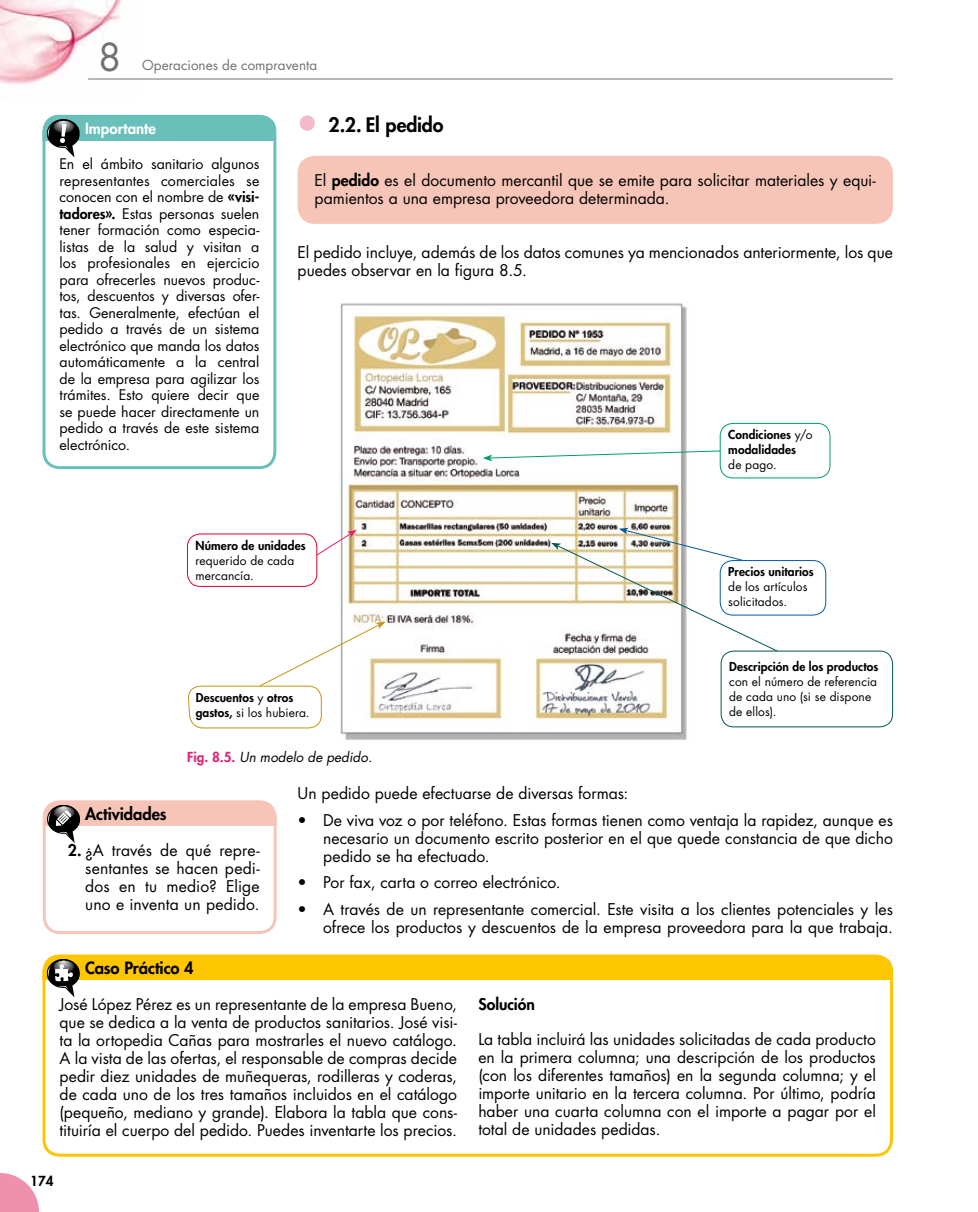
<style>
.page{position:relative;width:978px;height:1212px;background:#fff}
.page>*{position:absolute;margin:0;border:0;box-sizing:border-box;transform-origin:0 0}
.t1{font:37.5px "Futura Std";color:#707172}
.t2{font:800 19.5px "Futura Std";letter-spacing:-.005em;color:#000}
.t3{font:800 16.5px "Futura Std";letter-spacing:-.005em;color:#000}
.t4{font:15.75px/18px "Futura Std";color:#000;text-align:justify}
.t5{font:800 15.75px "Futura Std";color:#000}
.t6{font:800 15px "Futura Std";color:#fff}
.t7{font:14.25px/16.5px "Futura Std";color:#000;text-align:justify}
.t8{font:italic 13.5px "Futura Std";color:#000}
.t9{font:13.5px "Futura Std";color:#707172}
.t10{font:800 13.5px "Futura Std";color:#000}
.t11{font:800 12px/15px "Futura Std";letter-spacing:.005em;color:#000}
.t12{font:12px/15px "Futura Std";letter-spacing:.01em;color:#000}
.s1{font-weight:800}
.s2{font-weight:400}
.s3{font-weight:800;font-style:normal;color:#e42075}
</style>
<div class="page">
<img style="left:0;top:0;width:138px;height:85px">
<hr style="left:88px;top:79px;width:805px;height:1px;background:#707172">
<svg style="left:0;top:1173px;width:39px;height:39px"></svg>
<div style="left:298px;top:156px;width:595px;height:68px;background:#f7c5b7;border-radius:17px"></div>
<img style="left:340px;top:303px;width:347px;height:437px">
<div style="left:300px;top:115px;width:15px;height:16px;background:#f5baca;border-radius:50%"></div>
<svg style="left:308px;top:530px;width:49px;height:31px"></svg>
<svg style="left:483px;top:450px;width:237px;height:11px"></svg>
<svg style="left:551px;top:528px;width:240px;height:130px"></svg>
<div style="left:721px;top:651px;width:172px;height:76px;background:#fff;border-radius:13px"></div>
<div style="left:721px;top:651px;width:172px;height:76px;border:1px solid #005652;border-radius:13px"></div>
<div style="left:720px;top:560px;width:106px;height:55px;background:#fff;border-radius:13px"></div>
<div style="left:720px;top:560px;width:106px;height:55px;border:1px solid #005ba6;border-radius:13px"></div>
<div style="left:187px;top:534px;width:130px;height:52px;background:#fff;border-radius:13px"></div>
<div style="left:187px;top:534px;width:130px;height:53px;border:1px solid #df0030;border-radius:13px"></div>
<div style="left:720px;top:423px;width:110px;height:55px;border:1px solid #009d6c;border-radius:13px"></div>
<svg style="left:188px;top:622px;width:197px;height:107px"></svg>
<div style="left:43px;top:115px;width:233px;height:25px;background:#69c0bb"></div>
<svg style="left:47px;top:119px;width:33px;height:38px"></svg>
<div style="left:43px;top:115px;width:233px;height:354px;border:3px solid #69c0bb;border-radius:16px"></div>
<div style="left:43px;top:800px;width:234px;height:26px;background:#f7c5b7"></div>
<svg style="left:47px;top:805px;width:33px;height:38px"></svg>
<div style="left:43px;top:800px;width:234px;height:134px;border:3px solid #f7c5b7;border-radius:16px"></div>
<div style="left:43px;top:955px;width:850px;height:25px;background:#fdc600"></div>
<svg style="left:47px;top:959px;width:33px;height:38px"></svg>
<div style="left:43px;top:955px;width:850px;height:202px;border:3px solid #fdc600;border-radius:16px"></div>
<h1 class="t1" style="left:98px;top:33px;width:25px">8</h1>
<p class="t9" style="left:142px;top:56px;width:176px">Operaciones de compraventa</p>
<p class="t6" style="left:85px;top:119px;width:72px">Importante</p>
<p class="t7" style="left:60px;top:156px;width:201px">En el ámbito sanitario algunos representantes comerciales se conocen con el nombre de <span class="s1">«visi&shy;tadores».</span> Estas personas suelen tener formación como especia&shy;listas de la salud y visitan a los profesionales en ejercicio para ofrecerles nuevos produc&shy;tos, descuentos y diversas ofer&shy;tas. Generalmente, efectúan el pedido a través de un sistema electrónico que manda los datos automáticamente a la central de la empresa para agilizar los trámites. Esto quiere decir que se puede hacer directamente un pedido a través de este sistema electrónico.</p>
<p class="t2" style="left:328px;top:112px;width:117px">2.2. El pedido</p>
<p class="t4" style="left:315px;top:171px;width:563px">El <span class="s1">pedido</span> es el documento mercantil que se emite para solicitar materiales y equi&shy;pamientos a una empresa proveedora determinada.</p>
<p class="t4" style="left:298px;top:243px;width:597px">El pedido incluye, además de los datos comunes ya mencionados anteriormente, los que puedes observar en la figura 8.5.</p>
<p class="t11" style="left:728px;top:427px;width:86px">Condiciones <span class="s2">y/o </span>modalidades</p>
<p class="t12" style="left:728px;top:457px;width:50px">de pago.</p>
<p class="t11" style="left:196px;top:538px;width:112px">Número de unidades</p>
<p class="t12" style="left:196px;top:553px;width:100px">requerido de cada mercancía.</p>
<p class="t11" style="left:196px;top:690px;width:115px">Descuentos <span class="s2">y</span> otros gastos, <span class="s2">si los hubiera.</span></p>
<p class="t8" style="left:187px;top:749px;width:187px"><span class="s3">Fig. 8.5.</span> Un modelo de pedido.</p>
<p class="t11" style="left:728px;top:564px;width:87px">Precios unitarios</p>
<p class="t12" style="left:728px;top:580px;width:81px">de los artículos solicitados.</p>
<p class="t11" style="left:729px;top:659px;width:151px">Descripción de los productos</p>
<p class="t12" style="left:729px;top:674px;width:150px">con el número de referencia de cada uno (si se dispone de ellos).</p>
<p class="t3" style="left:85px;top:803px;width:83px">Actividades</p>
<p class="t4" style="left:85px;top:841px;width:176px;text-indent:-17px"><span class="s1">2.</span> ¿A través de qué repre&shy;sentantes se hacen pedi&shy;dos en tu medio? Elige uno e inventa un pedido.</p>
<p class="t3" style="left:85px;top:958px;width:110px">Caso Práctico 4</p>
<p class="t4" style="left:298px;top:785px;width:332px">Un pedido puede efectuarse de diversas formas:</p>
<p class="t4" style="left:323px;top:811px;width:571px;text-indent:-26px">• De viva voz o por teléfono. Estas formas tienen como ventaja la rapidez, aunque es necesario un documento escrito posterior en el que quede constancia de que dicho pedido se ha efectuado.</p>
<p class="t4" style="left:298px;top:874px;width:265px">• Por fax, carta o correo electrónico.</p>
<p class="t4" style="left:298px;top:900px;width:597px;text-align:right">• A través de un representante comercial. Este visita a los clientes potenciales y les ofrece los productos y descuentos de la empresa proveedora para la que trabaja.</p>
<p class="t4" style="left:60px;top:995px;width:399px">José López Pérez es un representante de la empresa Bueno, que se dedica a la venta de productos sanitarios. José visi&shy;ta la ortopedia Cañas para mostrarles el nuevo catálogo.<br>A la vista de las ofertas, el responsable de compras decide pedir diez unidades de muñequeras, rodilleras y coderas, de cada uno de los tres tamaños incluidos en el catálogo (pequeño, mediano y grande). Elabora la tabla que cons&shy;tituiría el cuerpo del pedido. Puedes inventarte los precios.</p>
<p class="t5" style="left:478px;top:994px;width:58px">Solución</p>
<p class="t4" style="left:478px;top:1030px;width:399px">La tabla incluirá las unidades solicitadas de cada producto en la primera columna; una descripción de los productos (con los diferentes tamaños) en la segunda columna; y el importe unitario en la tercera columna. Por último, podría haber una cuarta columna con el importe a pagar por el total de unidades pedidas.</p>
<p class="t10" style="left:30px;top:1173px;width:25px">174</p>
</div>
